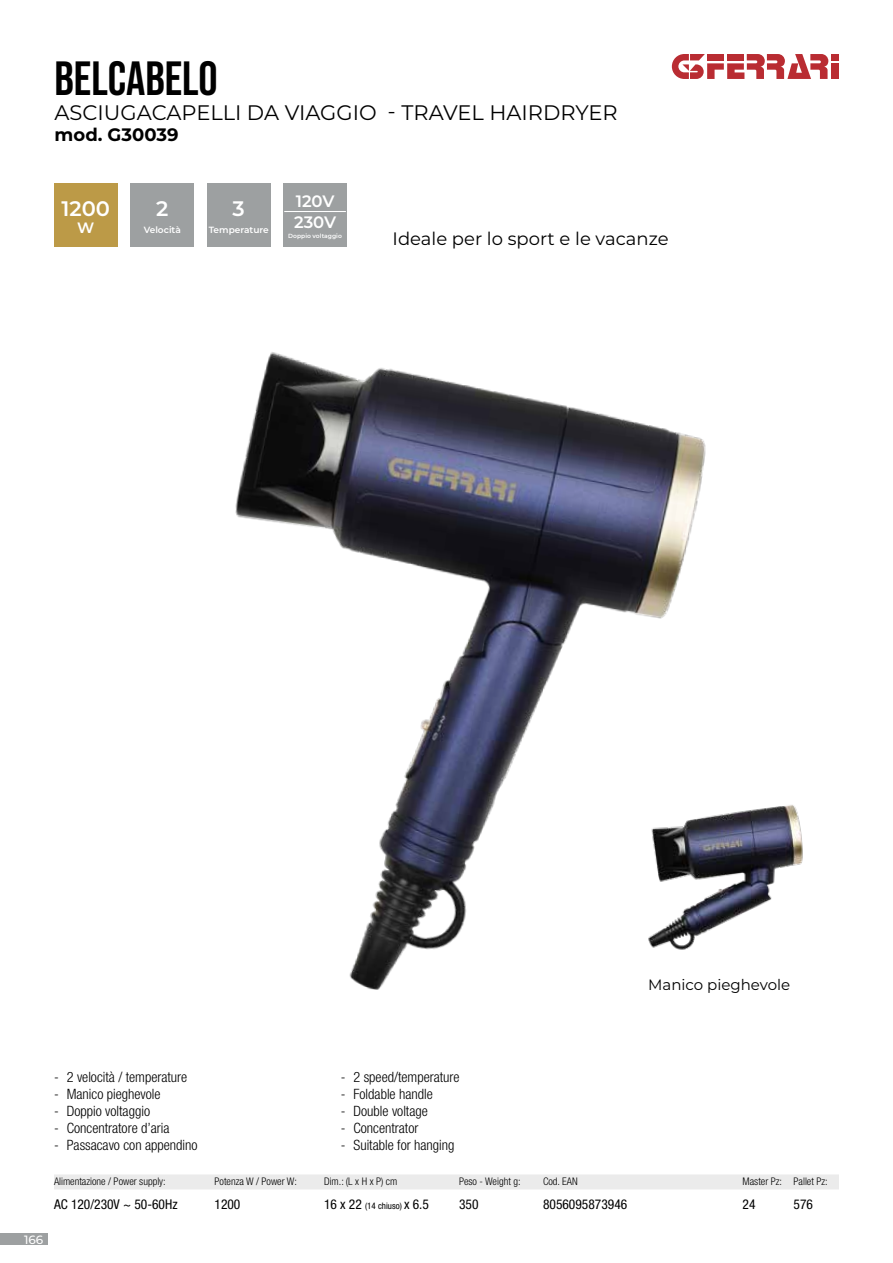
<style>
.page{position:relative;width:893px;height:1263px;background:#fff}
.page>*{position:absolute;margin:0;border:0;box-sizing:border-box;transform-origin:0 0}
.t1{font:48px "Bebas Neue";color:#000}
.t2{font:21px "Montserrat";color:#000}
.t3{font:600 21px "Montserrat";color:#fff}
.t4{font:18px "Montserrat";color:#000}
.t5{font:700 18px "Montserrat";color:#000}
.t6{font:600 16.5px/21.3px "Montserrat";color:#fff}
.t7{font:15px "Montserrat";color:#000}
.t8{font:600 15px "Montserrat";color:#fff}
.t9{font:300 condensed 14.25px "Helvetica Neue LT Std";color:#000}
.t10{font:condensed 13.5px "Helvetica Neue LT Std";color:#000}
.t11{font:500 12px "Montserrat";color:#fff}
.t12{font:300 condensed 10.5px "Helvetica Neue LT Std";color:#000}
.t13{font:condensed 9px "Helvetica Neue LT Std";color:#000}
.t14{font:600 9px "Montserrat";color:#fff}
.t15{font:600 6px "Montserrat";color:#fff}
.s1{font-size:13.5px}
</style>
<div class="page">
<div style="left:0;top:1233px;width:48px;height:12px;background:#9da0a1"></div>
<div style="left:831px;top:63px;width:8px;height:16px;background:#b92c32"></div>
<div style="left:831px;top:54px;width:8px;height:6px;background:#b92c32"></div>
<svg style="left:672px;top:54px;width:156px;height:25px"></svg>
<img style="left:235px;top:352px;width:471px;height:638px">
<img style="left:631px;top:778px;width:132px;height:189px">
<div style="left:54px;top:1174px;width:785px;height:15px;background:#ebebeb"></div>
<div style="left:54px;top:183px;width:64px;height:63px;background:#bc9a47"></div>
<div style="left:131px;top:183px;width:63px;height:63px;background:#9da0a1"></div>
<div style="left:207px;top:183px;width:63px;height:63px;background:#9da0a1"></div>
<div style="left:283px;top:183px;width:64px;height:63px;background:#9da0a1"></div>
<hr style="left:284px;top:211px;width:62px;height:1px;background:#fff">
<img style="left:763px;top:805px;width:40px;height:99px">
<h1 class="t1" style="left:55px;top:51px;width:165px">BELCABELO</h1>
<h2 class="t2" style="left:55px;top:98px;width:565px">ASCIUGACAPELLI DA VIAGGIO - TRAVEL HAIRDRYER</h2>
<p class="t5" style="left:55px;top:122px;width:125px">mod. G30039</p>
<h2 class="t3" style="left:62px;top:194px;width:50px">1200</h2>
<p class="t8" style="left:77px;top:217px;width:19px">W</p>
<h2 class="t3" style="left:156px;top:194px;width:14px">2</h2>
<p class="t14" style="left:144px;top:224px;width:39px">Velocità</p>
<h2 class="t3" style="left:233px;top:194px;width:14px">3</h2>
<p class="t14" style="left:209px;top:224px;width:62px">Temperature</p>
<p class="t6" style="left:294px;top:189px;width:43px">120V<br>230V</p>
<p class="t15" style="left:288px;top:232px;width:55px">Doppio voltaggio</p>
<p class="t4" style="left:393px;top:226px;width:277px">Ideale per lo sport e le vacanze</p>
<p class="t7" style="left:648px;top:974px;width:144px">Manico pieghevole</p>
<p class="t11" style="left:24px;top:1231px;width:21px">166</p>
<p class="t9" style="left:54px;top:1069px;width:135px">- 2 velocità / temperature</p>
<p class="t9" style="left:54px;top:1086px;width:108px">- Manico pieghevole</p>
<p class="t9" style="left:54px;top:1103px;width:98px">- Doppio voltaggio</p>
<p class="t9" style="left:54px;top:1120px;width:117px">- Concentratore d’aria</p>
<p class="t9" style="left:54px;top:1137px;width:145px">- Passacavo con appendino</p>
<p class="t9" style="left:341px;top:1069px;width:120px">- 2 speed/temperature</p>
<p class="t9" style="left:341px;top:1086px;width:94px">- Foldable handle</p>
<p class="t9" style="left:341px;top:1103px;width:89px">- Double voltage</p>
<p class="t9" style="left:341px;top:1120px;width:79px">- Concentrator</p>
<p class="t9" style="left:341px;top:1137px;width:115px">- Suitable for hanging</p>
<p class="t12" style="left:54px;top:1175px;width:113px">Alimentazione / Power supply:</p>
<p class="t12" style="left:215px;top:1175px;width:84px">Potenza W / Power W:</p>
<p class="t12" style="left:324px;top:1175px;width:75px">Dim.: (L x H x P) cm</p>
<p class="t12" style="left:459px;top:1175px;width:63px">Peso - Weight g:</p>
<p class="t12" style="left:543px;top:1175px;width:36px">Cod. EAN</p>
<p class="t12" style="left:743px;top:1175px;width:87px">Master Pz: Pallet Pz:</p>
<p class="t10" style="left:54px;top:1196px;width:125px">AC 120/230V ~ 50-60Hz</p>
<p class="t10" style="left:215px;top:1196px;width:27px">1200</p>
<p class="t13" style="left:324px;top:1200px;width:107px"><span class="s1">16 x 22</span> (14 chiuso) <span class="s1">x 6.5</span></p>
<p class="t10" style="left:459px;top:1196px;width:21px">350</p>
<p class="t10" style="left:543px;top:1196px;width:86px">8056095873946</p>
<p class="t10" style="left:742px;top:1196px;width:14px">24</p>
<p class="t10" style="left:794px;top:1196px;width:21px">576</p>
</div>
